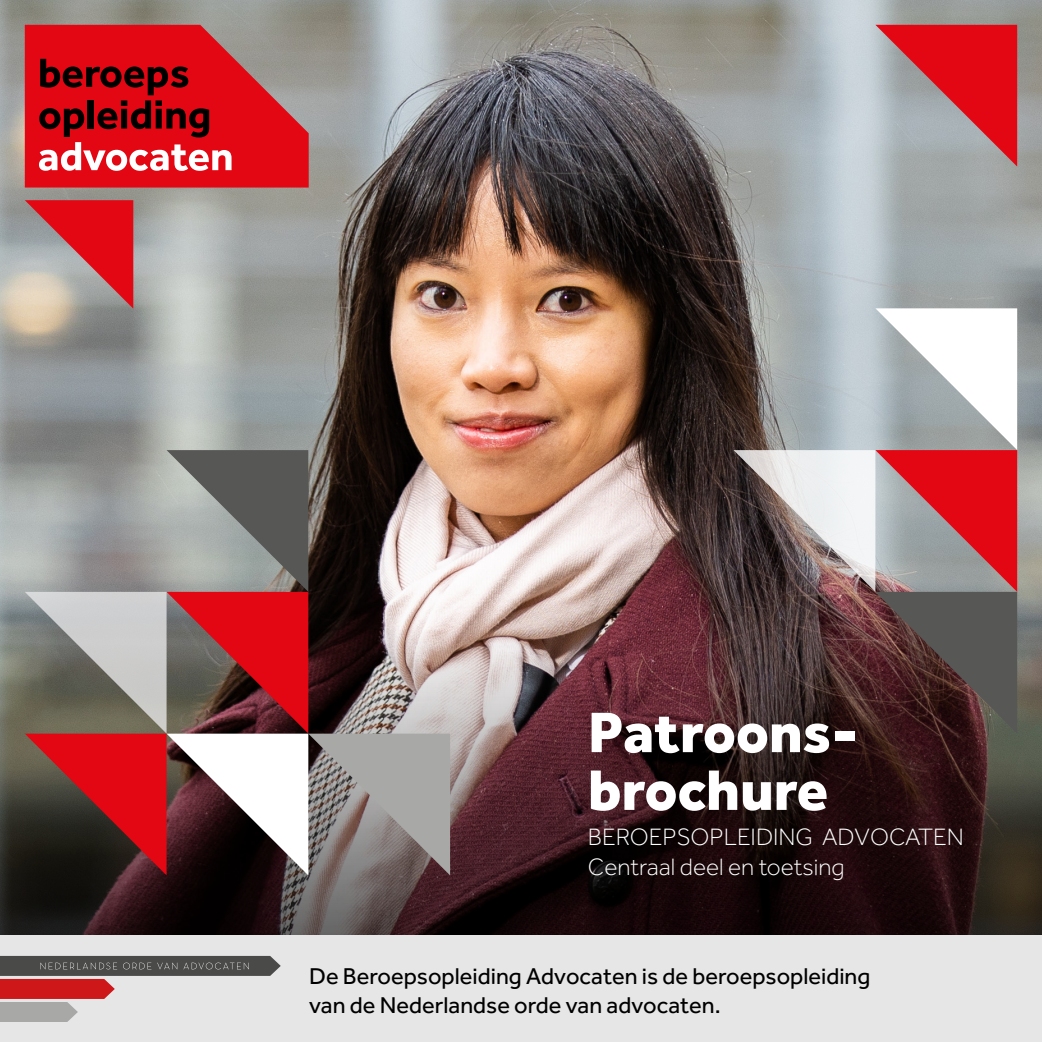
<style>
.page{position:relative;width:1042px;height:1042px;background:#fff}
.page>*{position:absolute;margin:0;border:0;box-sizing:border-box;transform-origin:0 0}
.t1{font:800 58.98px/57.8px "Effra";color:#fff}
.t2{font:300 24.5px "Effra";color:#fff}
.t3{font:23.62px/28.3px "Effra";color:#000}
</style>
<div class="page">
<img style="left:0;top:0;width:1042px;height:593px">
<svg style="left:0;top:593px;width:1042px;height:343px;background:#302524"></svg>
<div style="left:0;top:936px;width:1042px;height:106px;background:#e6e6e7"></div>
<svg style="left:0;top:956px;width:281px;height:66px"></svg>
<img style="left:25px;top:25px;width:992px;height:850px">
<h1 class="t1" style="left:588px;top:702px;width:271px">Patroons&shy;brochure</h1>
<p class="t2" style="left:588px;top:823px;width:377px">BEROEPSOPLEIDING ADVOCATEN</p>
<p class="t2" style="left:588px;top:853px;width:258px">Centraal deel en toetsing</p>
<p class="t3" style="left:309px;top:962px;width:563px">De Beroepsopleiding Advocaten is de beroepsopleiding van de Nederlandse orde van advocaten.</p>
</div>
